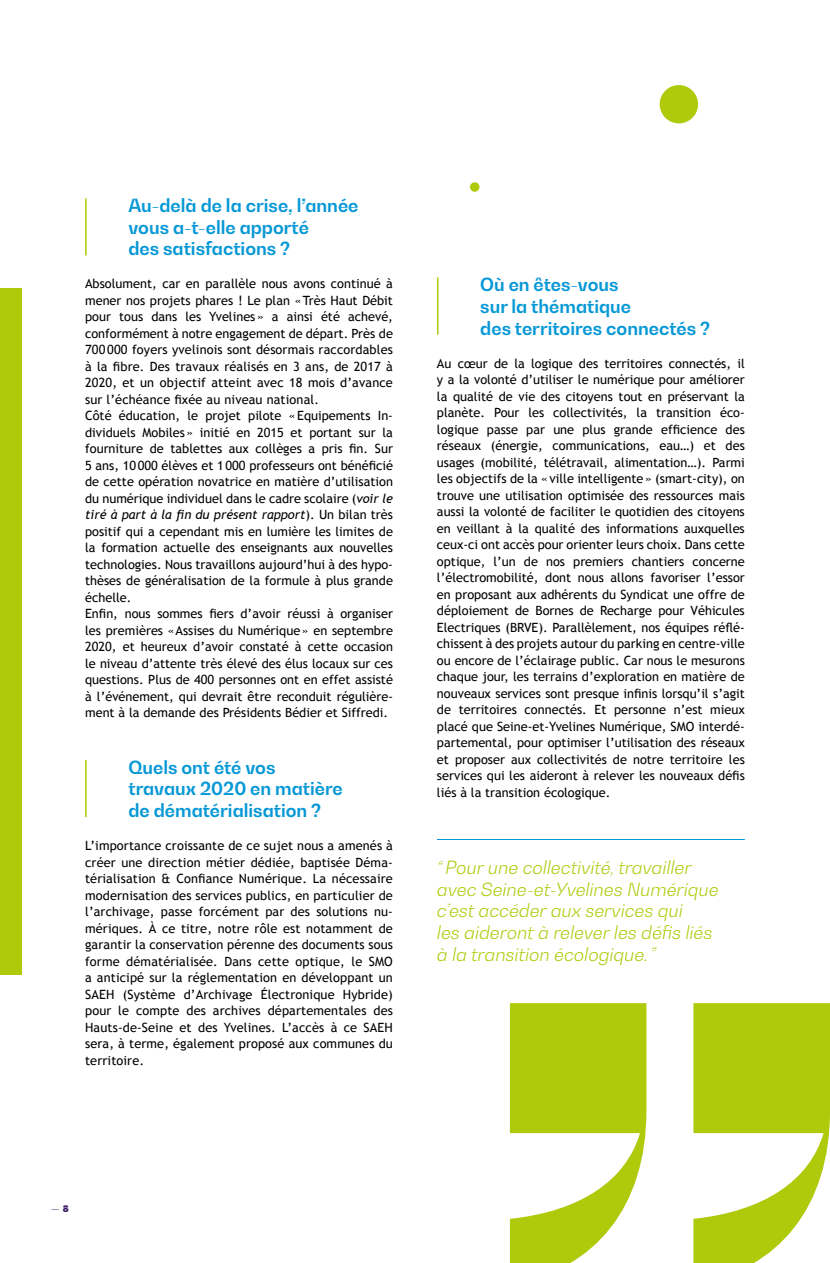
<style>
.page{position:relative;width:830px;height:1263px;background:#fff}
.page>*{position:absolute;margin:0;border:0;box-sizing:border-box;transform-origin:0 0}
.t1{font:700 18px/21.6px "Bw Gradual";color:#0698d6}
.t2{font:italic 300 18px/21.6px "Bw Gradual";color:#afca0b}
.t3{font:12.75px/16.5px "Trebuchet MS";color:#000;text-align:justify}
.t4{font:900 9px "Bw Gradual";color:#3f1e69}
.s1{font-style:italic}
</style>
<div class="page">
<hr style="left:829px;top:21px;width:1px;height:1221px;background:#3f1e69">
<hr style="left:85px;top:198px;width:2px;height:57px;background:#afca0b">
<hr style="left:437px;top:277px;width:1px;height:58px;background:#afca0b">
<hr style="left:85px;top:760px;width:2px;height:57px;background:#afca0b">
<hr style="left:437px;top:839px;width:307px;height:1px;background:#0698d6">
<svg style="left:509px;top:1003px;width:320px;height:260px;fill:#afca0b"></svg>
<div style="left:0;top:289px;width:21px;height:686px;background:#afca0b"></div>
<div style="left:659px;top:85px;width:38px;height:38px;background:#afca0b;border-radius:50%"></div>
<svg style="left:469px;top:182px;width:10px;height:10px"></svg>
<h1 class="t1" style="left:128px;top:194px;width:231px">Au-delà de la crise, l’année vous a-t-elle apporté<br>des satisfactions ?</h1>
<p class="t3" style="left:85px;top:276px;width:309px;text-align:left">Absolument, car en parallèle nous avons continué à mener nos projets phares ! Le plan «Très Haut Débit pour tous dans les Yvelines» a ainsi été achevé, conformément à notre engagement de départ. Près de 700 000 foyers yvelinois sont désormais raccordables à la fibre. Des travaux réalisés en 3 ans, de 2017 à 2020, et un objectif atteint avec 18 mois d’avance sur l’échéance fixée au niveau national.<br>Côté éducation, le projet pilote «Equipements In&shy;dividuels Mobiles» initié en 2015 et portant sur la fourniture de tablettes aux collèges a pris fin. Sur 5 ans, 10000 élèves et 1000 professeurs ont bénéficié de cette opération novatrice en matière d’utilisation du numérique individuel dans le cadre scolaire (<span class="s1">voir le tiré à part à la fin du présent rapport</span>). Un bilan très positif qui a cependant mis en lumière les limites de la formation actuelle des enseignants aux nouvelles technologies. Nous travaillons aujourd’hui à des hypo&shy;thèses de généralisation de la formule à plus grande échelle.<br>Enfin, nous sommes fiers d’avoir réussi à organiser les premières «Assises du Numérique» en septembre 2020, et heureux d’avoir constaté à cette occasion le niveau d’attente très élevé des élus locaux sur ces questions. Plus de 400 personnes ont en effet assisté à l’événement, qui devrait être reconduit régulière&shy;ment à la demande des Présidents Bédier et Siffredi.</p>
<h1 class="t1" style="left:480px;top:273px;width:231px">Où en êtes-vous<br>sur la thématique<br>des territoires connectés ?</h1>
<p class="t3" style="left:437px;top:355px;width:309px">Au cœur de la logique des territoires connectés, il y a la volonté d’utiliser le numérique pour améliorer la qualité de vie des citoyens tout en préservant la planète. Pour les collectivités, la transition éco&shy;logique passe par une plus grande efficience des réseaux (énergie, communications, eau…) et des usages (mobilité, télétravail, alimentation…). Parmi les objectifs de la «ville intelligente» (smart-city), on trouve une utilisation optimisée des ressources mais aussi la volonté de faciliter le quotidien des citoyens en veillant à la qualité des informations auxquelles ceux-ci ont accès pour orienter leurs choix. Dans cette optique, l’un de nos premiers chantiers concerne l’électromobilité, dont nous allons favoriser l’essor en proposant aux adhérents du Syndicat une offre de déploiement de Bornes de Recharge pour Véhicules Electriques (BRVE). Parallèlement, nos équipes réflé&shy;chissent à des projets autour du parking en centre-ville ou encore de l’éclairage public. Car nous le mesurons chaque jour, les terrains d’exploration en matière de nouveaux services sont presque infinis lorsqu’il s’agit de territoires connectés. Et personne n’est mieux placé que Seine-et-Yvelines Numérique, SMO interdé&shy;partemental, pour optimiser l’utilisation des réseaux et proposer aux collectivités de notre territoire les services qui les aideront à relever les nouveaux défis liés à la transition écologique.</p>
<h1 class="t1" style="left:128px;top:756px;width:216px">Quels ont été vos travaux 2020 en matière de dématérialisation ?</h1>
<p class="t3" style="left:85px;top:837px;width:309px">L’importance croissante de ce sujet nous a amenés à créer une direction métier dédiée, baptisée Déma&shy;térialisation &amp; Confiance Numérique. La nécessaire modernisation des services publics, en particulier de l’archivage, passe forcément par des solutions nu&shy;mériques. À ce titre, notre rôle est notamment de garantir la conservation pérenne des documents sous forme dématérialisée. Dans cette optique, le SMO a anticipé sur la réglementation en développant un SAEH (Système d’Archivage Électronique Hybride) pour le compte des archives départementales des Hauts-de‑Seine et des Yvelines. L’accès à ce SAEH sera, à terme, également proposé aux communes du territoire.</p>
<h1 class="t2" style="left:437px;top:856px;width:283px">“Pour une collectivité, travailler avec Seine-et-Yvelines Numérique c’est accéder aux services qui<br>les aideront à relever les défis liés à la transition écologique.”</h1>
<p class="t4" style="left:51px;top:1202px;width:19px">— 8</p>
</div>
